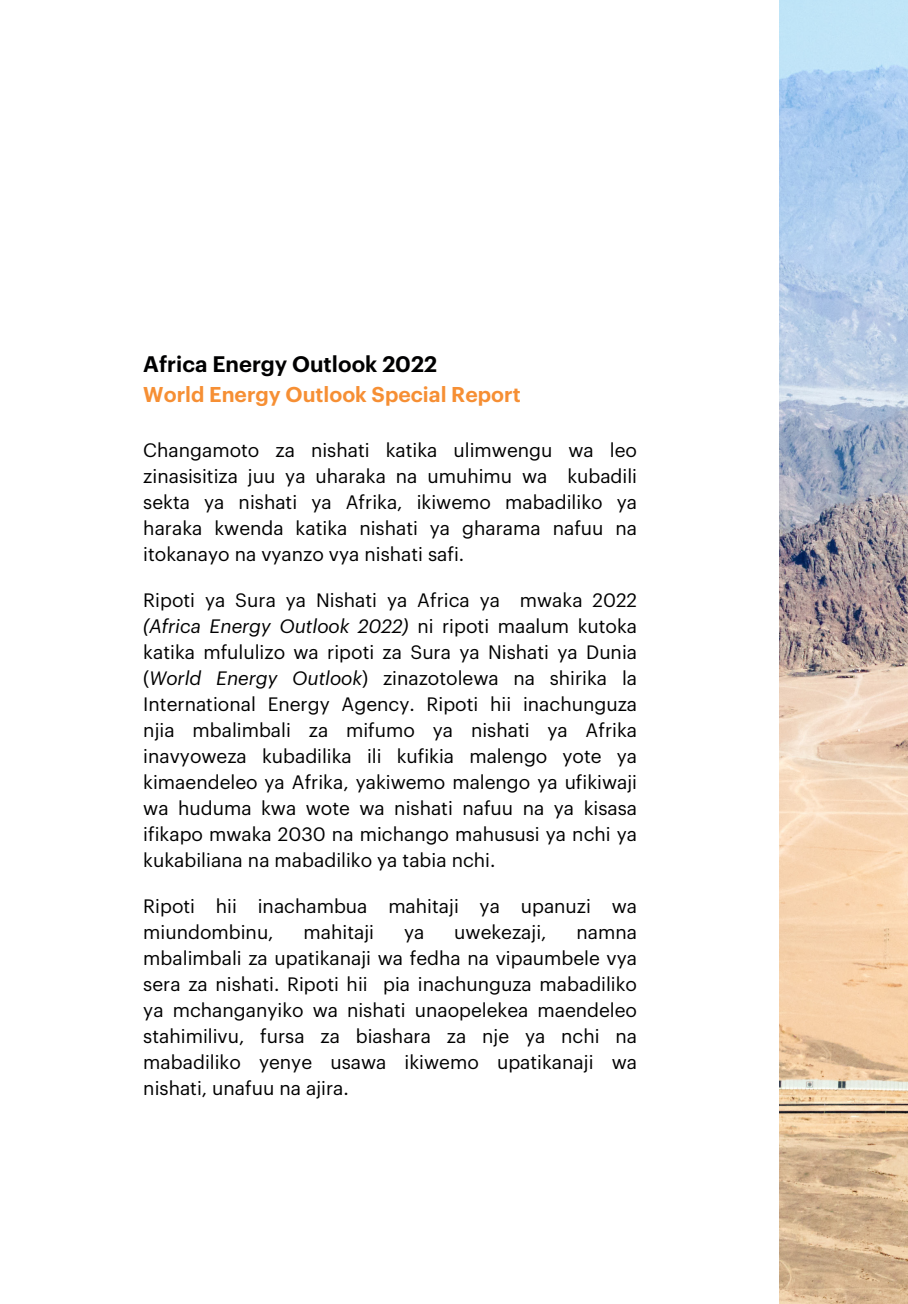
<style>
.page{position:relative;width:908px;height:1304px;background:#fff}
.page>*{position:absolute;margin:0;border:0;box-sizing:border-box;transform-origin:0 0}
.t1{font:600 22px "Graphik";color:#000001}
.t2{font:600 21px "Graphik";color:#f68f34}
.t3{font:19px/26px "Graphik";color:#000001;text-align:justify}
.s1{font-style:italic}
</style>
<div class="page">
<img style="left:779px;top:0;width:128px;height:1304px">
<p class="t1" style="left:143px;top:347px;width:295px">Africa Energy Outlook 2022</p>
<p class="t2" style="left:143px;top:378px;width:378px">World Energy Outlook Special Report</p>
<p class="t3" style="left:143px;top:436px;width:495px">Changamoto za nishati katika ulimwengu wa leo zinasisitiza juu ya uharaka na umuhimu wa kubadili sekta ya nishati ya Afrika, ikiwemo mabadiliko ya haraka kwenda katika nishati ya gharama nafuu na itokanayo na vyanzo vya nishati safi.</p>
<p class="t3" style="left:143px;top:586px;width:495px">Ripoti ya Sura ya Nishati ya Africa ya mwaka 2022 <span class="s1">(Africa Energy Outlook 2022)</span> ni ripoti maalum kutoka katika mfululizo wa ripoti za Sura ya Nishati ya Dunia (<span class="s1">World Energy Outlook</span>) zinazotolewa na shirika la International Energy Agency. Ripoti hii inachunguza njia mbalimbali za mifumo ya nishati ya Afrika inavyoweza kubadilika ili kufikia malengo yote ya kimaendeleo ya Afrika, yakiwemo malengo ya ufikiwaji wa huduma kwa wote wa nishati nafuu na ya kisasa ifikapo mwaka 2030 na michango mahususi ya nchi ya kukabiliana na mabadiliko ya tabia nchi.</p>
<p class="t3" style="left:143px;top:892px;width:495px">Ripoti hii inachambua mahitaji ya upanuzi wa miundombinu,</p>
<p class="t3" style="left:303px;top:918px;width:72px">mahitaji</p>
<p class="t3" style="left:404px;top:918px;width:22px">ya</p>
<p class="t3" style="left:454px;top:918px;width:94px">uwekezaji,</p>
<p class="t3" style="left:143px;top:918px;width:495px;text-indent:433px">namna mbalimbali za upatikanaji wa fedha na vipaumbele vya sera za nishati. Ripoti hii pia inachunguza mabadiliko ya mchanganyiko wa nishati unaopelekea maendeleo stahimilivu, fursa za biashara za nje ya nchi na mabadiliko yenye usawa ikiwemo upatikanaji wa nishati, unafuu na ajira.</p>
</div>
